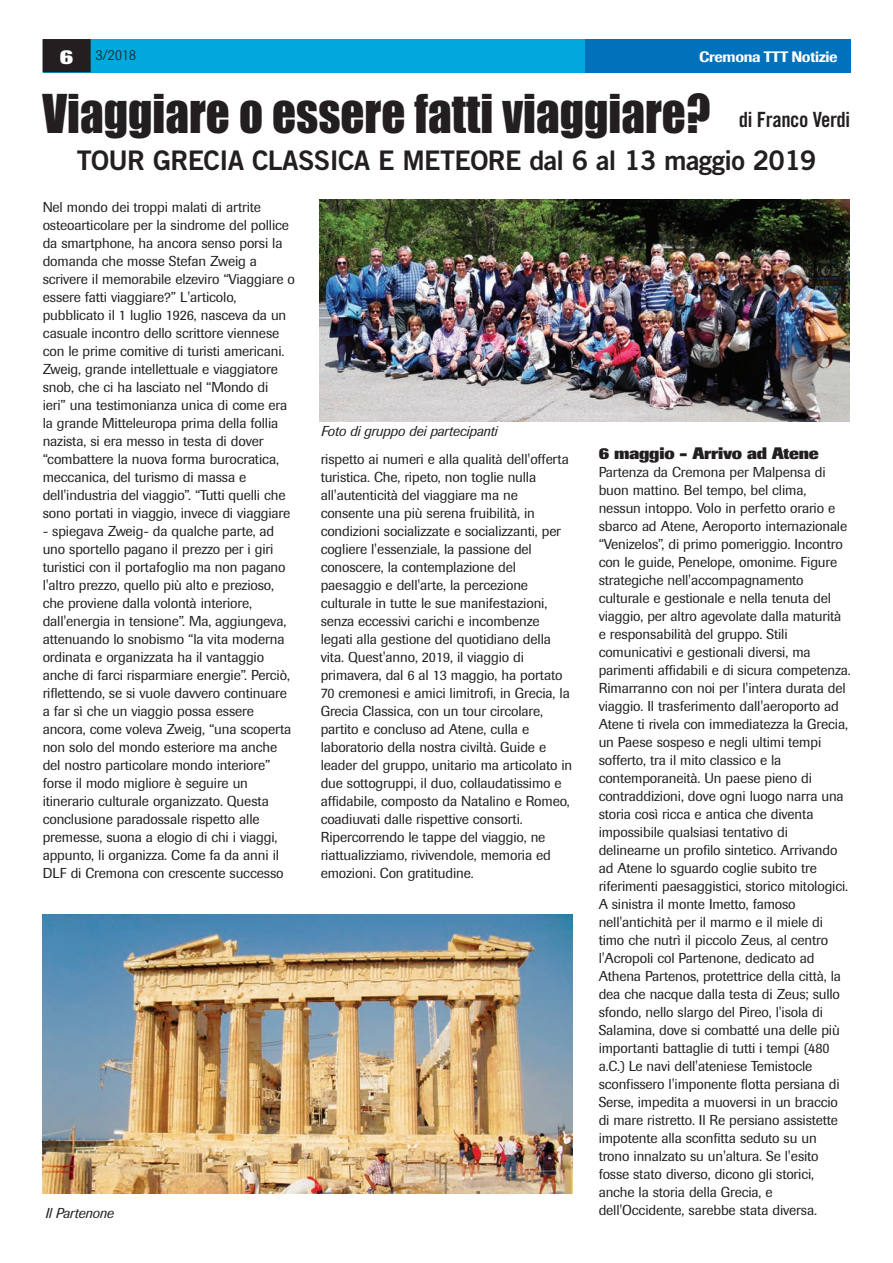
<style>
.page{position:relative;width:893px;height:1263px;background:#fff}
.page>*{position:absolute;margin:0;border:0;box-sizing:border-box;transform-origin:0 0}
.t1{font:49.5px "Impact";color:#231f20;scale:.95 1}
.t2{font:27px "Trade Gothic Bold Two";letter-spacing:-.025em;color:#231f20}
.t3{font:21px "Trade Gothic Bold Cond Twenty";letter-spacing:-.02em;color:#231f20}
.t4{font:800 16.5px "Imago";letter-spacing:-.015em;color:#231f20}
.t5{font:500 15px "Imago";letter-spacing:-.025em;color:#fff}
.t6{font:300 15px "Imago";color:#231f20}
.t7{font:14.25px/18px "Imago";letter-spacing:-.01em;color:#231f20}
.t8{font:italic 14.25px "Imago";letter-spacing:-.01em;color:#231f20}
.s1{font-weight:800;font-size:21px;color:#fff}
</style>
<div class="page">
<div style="left:43px;top:39px;width:807px;height:33px;background:#00a8dd"></div>
<div style="left:585px;top:39px;width:265px;height:33px;background:#0072bc"></div>
<div style="left:43px;top:39px;width:48px;height:33px;background:#231f20"></div>
<img style="left:43px;top:915px;width:529px;height:279px">
<img style="left:320px;top:199px;width:530px;height:222px">
<p class="t6" style="left:60px;top:46px;width:78px"><span class="s1">6</span> 3/2018</p>
<p class="t5" style="left:699px;top:47px;width:140px">Cremona TTT Notizie</p>
<h1 class="t1" style="left:43px;top:97px;width:705px">Viaggiare o essere fatti viaggiare?</h1>
<h2 class="t2" style="left:77px;top:144px;width:742px">TOUR GRECIA CLASSICA E METEORE dal 6 al 13 maggio 2019</h2>
<h3 class="t3" style="left:739px;top:106px;width:113px">di Franco Verdi</h3>
<p class="t7" style="left:43px;top:198px;width:254px">Nel mondo dei troppi malati di artrite osteoarticolare per la sindrome del pollice da smartphone, ha ancora senso porsi la domanda che mosse Stefan Zweig a scrivere il memorabile elzeviro “Viaggiare o essere fatti viaggiare?” L'articolo, pubblicato il 1 luglio 1926, nasceva da un casuale incontro dello scrittore viennese con le prime comitive di turisti americani.<br>Zweig, grande intellettuale e viaggiatore snob, che ci ha lasciato nel “Mondo di ieri” una testimonianza unica di come era la grande Mitteleuropa prima della follia nazista, si era messo in testa di dover “combattere la nuova forma burocratica, meccanica, del turismo di massa e dell'industria del viaggio”. “Tutti quelli che sono portati in viaggio, invece di viaggiare</p>
<p class="t7" style="left:43px;top:522px;width:250px">- spiegava Zweig- da qualche parte, ad uno sportello pagano il prezzo per i giri turistici con il portafoglio ma non pagano l'altro prezzo, quello più alto e prezioso, che proviene dalla volontà interiore, dall'energia in tensione”. Ma, aggiungeva, attenuando lo snobismo “la vita moderna ordinata e organizzata ha il vantaggio anche di farci risparmiare energie”. Perciò, riflettendo, se si vuole davvero continuare a far sì che un viaggio possa essere ancora, come voleva Zweig, “una scoperta non solo del mondo esteriore ma anche del nostro particolare mondo interiore” forse il modo migliore è seguire un itinerario culturale organizzato. Questa conclusione paradossale rispetto alle premesse, suona a elogio di chi i viaggi, appunto, li organizza. Come fa da anni il DLF di Cremona con crescente successo</p>
<p class="t8" style="left:45px;top:1205px;width:70px">Il Partenone</p>
<p class="t8" style="left:321px;top:423px;width:178px">Foto di gruppo dei partecipanti</p>
<p class="t7" style="left:321px;top:450px;width:253px">rispetto ai numeri e alla qualità dell'offerta turistica. Che, ripeto, non toglie nulla all'autenticità del viaggiare ma ne consente una più serena fruibilità, in condizioni socializzate e socializzanti, per cogliere l'essenziale, la passione del conoscere, la contemplazione del paesaggio e dell'arte, la percezione culturale in tutte le sue manifestazioni, senza eccessivi carichi e incombenze legati alla gestione del quotidiano della vita. Quest'anno, 2019, il viaggio di primavera, dal 6 al 13 maggio, ha portato 70 cremonesi e amici limitrofi, in Grecia, la Grecia Classica, con un tour circolare, partito e concluso ad Atene, culla e laboratorio della nostra civiltà. Guide e leader del gruppo, unitario ma articolato in due sottogruppi, il duo, collaudatissimo e affidabile, composto da Natalino e Romeo, coadiuvati dalle rispettive consorti.<br>Ripercorrendo le tappe del viaggio, ne riattualizziamo, rivivendole, memoria ed emozioni. Con gratitudine.</p>
<p class="t4" style="left:599px;top:443px;width:222px">6 maggio - Arrivo ad Atene</p>
<p class="t7" style="left:599px;top:463px;width:254px">Partenza da Cremona per Malpensa di buon mattino. Bel tempo, bel clima, nessun intoppo. Volo in perfetto orario e sbarco ad Atene, Aeroporto internazionale “Venizelos”, di primo pomeriggio. Incontro con le guide, Penelope, omonime. Figure strategiche nell'accompagnamento culturale e gestionale e nella tenuta del viaggio, per altro agevolate dalla maturità e responsabilità del gruppo. Stili comunicativi e gestionali diversi, ma parimenti affidabili e di sicura competenza.<br>Rimarranno con noi per l'intera durata del viaggio. Il trasferimento dall'aeroporto ad Atene ti rivela con immediatezza la Grecia, un Paese sospeso e negli ultimi tempi sofferto, tra il mito classico e la contemporaneità. Un paese pieno di contraddizioni, dove ogni luogo narra una storia così ricca e antica che diventa impossibile qualsiasi tentativo di delinearne un profilo sintetico. Arrivando ad Atene lo sguardo coglie subito tre riferimenti paesaggistici, storico mitologici.<br>A sinistra il monte Imetto, famoso nell'antichità per il marmo e il miele di timo che nutrì il piccolo Zeus, al centro l'Acropoli col Partenone, dedicato ad Athena Partenos, protettrice della città, la dea che nacque dalla testa di Zeus; sullo sfondo, nello slargo del Pireo, l'isola di Salamina, dove si combatté una delle più importanti battaglie di tutti i tempi (480 a.C.) Le navi dell'ateniese Temistocle sconfissero l'imponente flotta persiana di Serse, impedita a muoversi in un braccio di mare ristretto. Il Re persiano assistette impotente alla sconfitta seduto su un trono innalzato su un'altura. Se l'esito fosse stato diverso, dicono gli storici, anche la storia della Grecia, e dell'Occidente, sarebbe stata diversa.</p>
</div>
